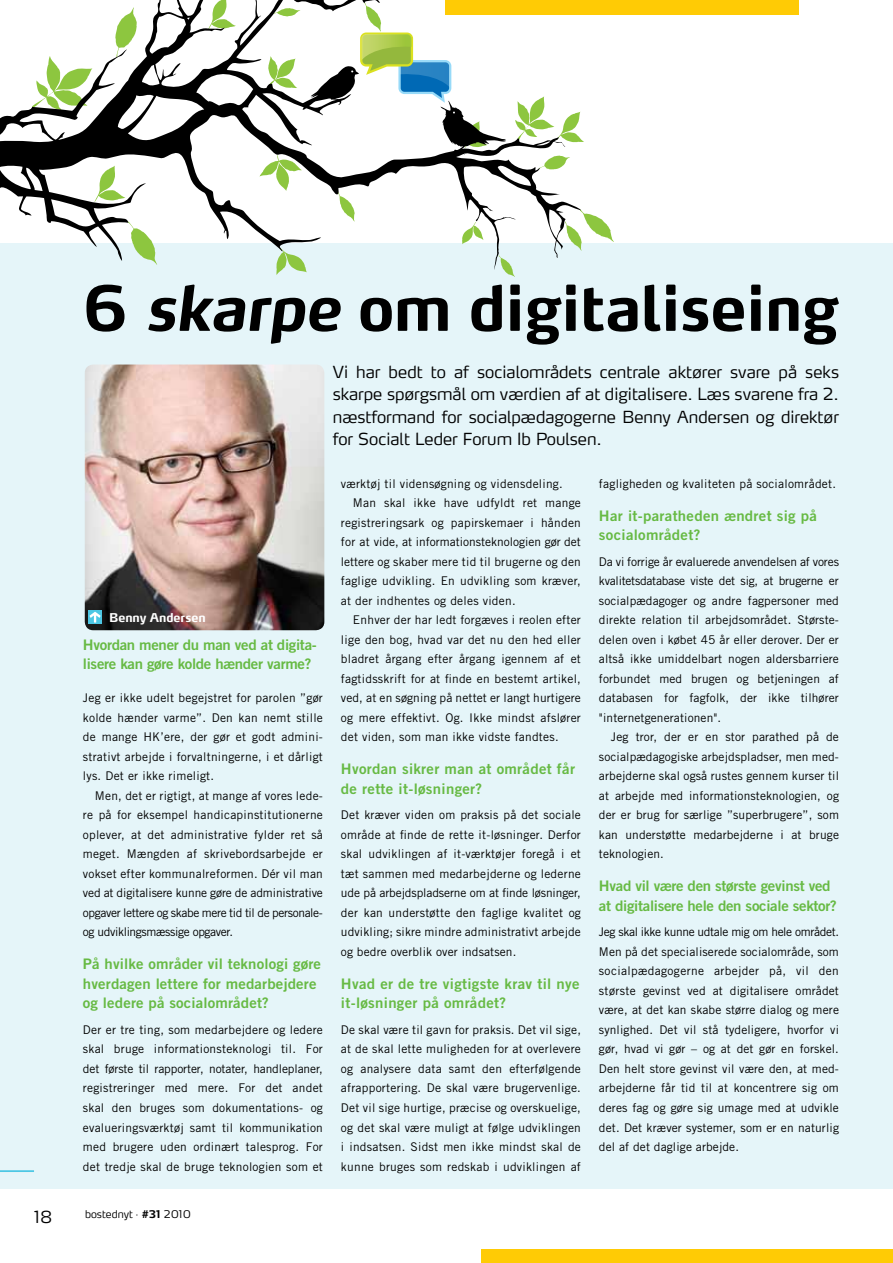
<style>
.page{position:relative;width:893px;height:1263px;background:#fff}
.page>*{position:absolute;margin:0;border:0;box-sizing:border-box;transform-origin:0 0}
.t1{font:700 61.5px "Max LF";letter-spacing:-.01em;color:#000}
.t2{font:300 16.5px/22.5px "Max LF";color:#000;text-align:justify}
.t3{font:14.55px/19.5px "Trade Gothic LT Std Bd 2";letter-spacing:.01em;color:#67ba44}
.t4{font:14.55px/19.5px "Trade Gothic LT Std Bd 2";letter-spacing:-.02em;color:#67ba44}
.t5{font:12px/19.5px "Trade Gothic LT Std";letter-spacing:.02em;color:#000;text-align:justify}
.t6{font:12px "Trade Gothic LT Std";color:#000}
.t7{font:700 12px "Max";letter-spacing:-.005em;color:#fff}
.t8{font:300 10.5px "Max LF";letter-spacing:.02em;color:#000}
.s1{font-style:italic}
.s2{font-weight:700}
</style>
<div class="page">
<div style="left:0;top:243px;width:893px;height:945px;background:#e5f5f9"></div>
<hr style="left:0;top:1170px;width:34px;height:2px;background:#4dc7e4">
<img style="left:85px;top:364px;width:239px;height:266px">
<svg style="left:88px;top:610px;width:14px;height:14px"></svg>
<svg style="left:90px;top:612px;width:11px;height:10px"></svg>
<svg style="left:0;top:0;width:380px;height:265px"></svg>
<svg style="left:260px;top:2px;width:355px;height:275px"></svg>
<div style="left:445px;top:0;width:353px;height:14px;background:#ffcb05"></div>
<div style="left:481px;top:1249px;width:412px;height:14px;background:#ffcb05"></div>
<h1 class="t1" style="left:83px;top:269px;width:757px">6 <span class="s1">skarpe</span> om digitaliseing</h1>
<h2 class="t2" style="left:333px;top:360px;width:508px">Vi har bedt to af socialområdets centrale aktører svare på seks skarpe spørgsmål om værdien af at digitalisere. Læs svarene fra 2. næstformand for socialpædagogerne Benny Andersen og direktør for Socialt Leder Forum I b Poulsen.</h2>
<p class="t7" style="left:109px;top:610px;width:98px">Benny Andersen</p>
<p class="t4" style="left:83px;top:634px;width:235px">Hvordan mener du man ved at digita&shy;lisere kan gøre kolde hænder varme?</p>
<p class="t5" style="left:83px;top:688px;width:242px">Jeg er ikke udelt begejstret for parolen ”gør kolde hænder varme”. Den kan nemt stille de mange HK’ere, der gør et godt admini&shy;strativt arbejde i forvaltningerne, i et dårligt lys. Det er ikke rimeligt.</p>
<p class="t5" style="left:83px;top:786px;width:242px;text-indent:12px">Men, det er rigtigt, at mange af vores lede&shy;re på for eksempel handicapinstitutionerne oplever, at det administrative fylder ret så meget. Mængden af skrivebordsarbejde er vokset efter kommunalreformen. Dér vil man ved at digitalisere kunne gøre de administrative opgaver lettere og skabe mere tid til de personale&shy;og udviklingsmæssige opgaver.</p>
<p class="t3" style="left:83px;top:954px;width:240px">På hvilke områder vil teknologi gøre hverdagen lettere for medarbejdere og ledere på socialområdet?</p>
<p class="t5" style="left:83px;top:1020px;width:242px">Der er tre ting, som medarbejdere og ledere skal bruge informationsteknologi til. For det første til rapporter, notater, handleplaner, registreringer med mere. For det andet skal den bruges som dokumentations- og evalueringsværktøj samt til kommunikation med brugere uden ordinært talesprog. For det tredje skal de bruge teknologien som et</p>
<p class="t5" style="left:341px;top:474px;width:223px">værktøj til vidensøgning og vidensdeling.</p>
<p class="t5" style="left:353px;top:493px;width:229px">Man skal ikke have udfyldt ret mange</p>
<p class="t5" style="left:341px;top:513px;width:242px">registreringsark og papirskemaer i hånden</p>
<p class="t6" style="left:341px;top:535px;width:241px">for at vide, at informationsteknologien gør det</p>
<p class="t5" style="left:341px;top:552px;width:241px">lettere og skaber mere tid til brugerne og den</p>
<p class="t5" style="left:341px;top:571px;width:241px">faglige udvikling. En udvikling som kræver,</p>
<p class="t5" style="left:341px;top:591px;width:176px">at der indhentes og deles viden.</p>
<p class="t5" style="left:353px;top:610px;width:230px">Enhver der har ledt forgæves i reolen efter</p>
<p class="t5" style="left:341px;top:630px;width:242px">lige den bog, hvad var det nu den hed eller</p>
<p class="t5" style="left:341px;top:649px;width:241px">bladret årgang efter årgang igennem af et</p>
<p class="t5" style="left:341px;top:669px;width:242px">fagtidsskrift for at finde en bestemt artikel,</p>
<p class="t5" style="left:341px;top:688px;width:241px">ved, at en søgning på nettet er langt hurtigere</p>
<p class="t5" style="left:341px;top:708px;width:242px">og mere effektivt. Og. Ikke mindst afslører</p>
<p class="t5" style="left:341px;top:727px;width:219px">det viden, som man ikke vidste fandtes.</p>
<p class="t3" style="left:341px;top:759px;width:236px">Hvordan sikrer man at området får de rette it-løsninger?</p>
<p class="t5" style="left:341px;top:805px;width:242px">Det kræver viden om praksis på det sociale område at finde de rette it-løsninger. Derfor skal udviklingen af it-værktøjer foregå i et tæt sammen med medarbejderne og lederne ude på arbejdspladserne om at finde løsninger, der kan understøtte den faglige kvalitet og udvikling; sikre mindre administrativt arbejde og bedre overblik over indsatsen.</p>
<p class="t3" style="left:341px;top:974px;width:240px">Hvad er de tre vigtigste krav til nye it-løsninger på området?</p>
<p class="t5" style="left:341px;top:1020px;width:242px">De skal være til gavn for praksis. Det vil sige, at de skal lette muligheden for at overlevere og analysere data samt den efterfølgende afrapportering. De skal være brugervenlige.<br>Det vil sige hurtige, præcise og overskuelige, og det skal være muligt at følge udviklingen i indsatsen. Sidst men ikke mindst skal de kunne bruges som redskab i udviklingen af</p>
<p class="t5" style="left:599px;top:474px;width:239px">fagligheden og kvaliteten på socialområdet.</p>
<p class="t3" style="left:599px;top:506px;width:220px">Har it-paratheden ændret sig på socialområdet?</p>
<p class="t5" style="left:599px;top:552px;width:242px">Da vi forrige år evaluerede anvendelsen af vores kvalitetsdatabase viste det sig, at brugerne er socialpædagoger og andre fagpersoner med direkte relation til arbejdsområdet. Største&shy;delen oven i købet 45 år eller derover. Der er altså ikke umiddelbart nogen aldersbarriere forbundet med brugen og betjeningen af databasen for fagfolk, der ikke tilhører "internetgenerationen".</p>
<p class="t5" style="left:599px;top:727px;width:242px;text-indent:12px">Jeg tror, der er en stor parathed på de socialpædagogiske arbejdspladser, men med&shy;arbejderne skal også rustes gennem kurser til at arbejde med informationsteknologien, og der er brug for særlige ”superbrugere”, som kan understøtte medarbejderne i at bruge teknologien.</p>
<p class="t4" style="left:599px;top:876px;width:239px">Hvad vil være den største gevinst ved at digitalisere hele den sociale sektor?</p>
<p class="t5" style="left:599px;top:922px;width:242px">Jeg skal ikke kunne udtale mig om hele området.<br>Men på det specialiserede socialområde, som socialpædagogerne arbejder på, vil den største gevinst ved at digitalisere området være, at det kan skabe større dialog og mere synlighed. Det vil stå tydeligere, hvorfor vi gør, hvad vi gør – og at det gør en forskel.<br>Den helt store gevinst vil være den, at med&shy;arbejderne får tid til at koncentrere sig om deres fag og gøre sig umage med at udvikle det. Det kræver systemer, som er en naturlig del af det daglige arbejde.</p>
<h2 class="t2" style="left:34px;top:1205px;width:20px">18</h2>
<p class="t8" style="left:85px;top:1207px;width:107px">bostednyt · <span class="s2">#31</span> 2010</p>
</div>
